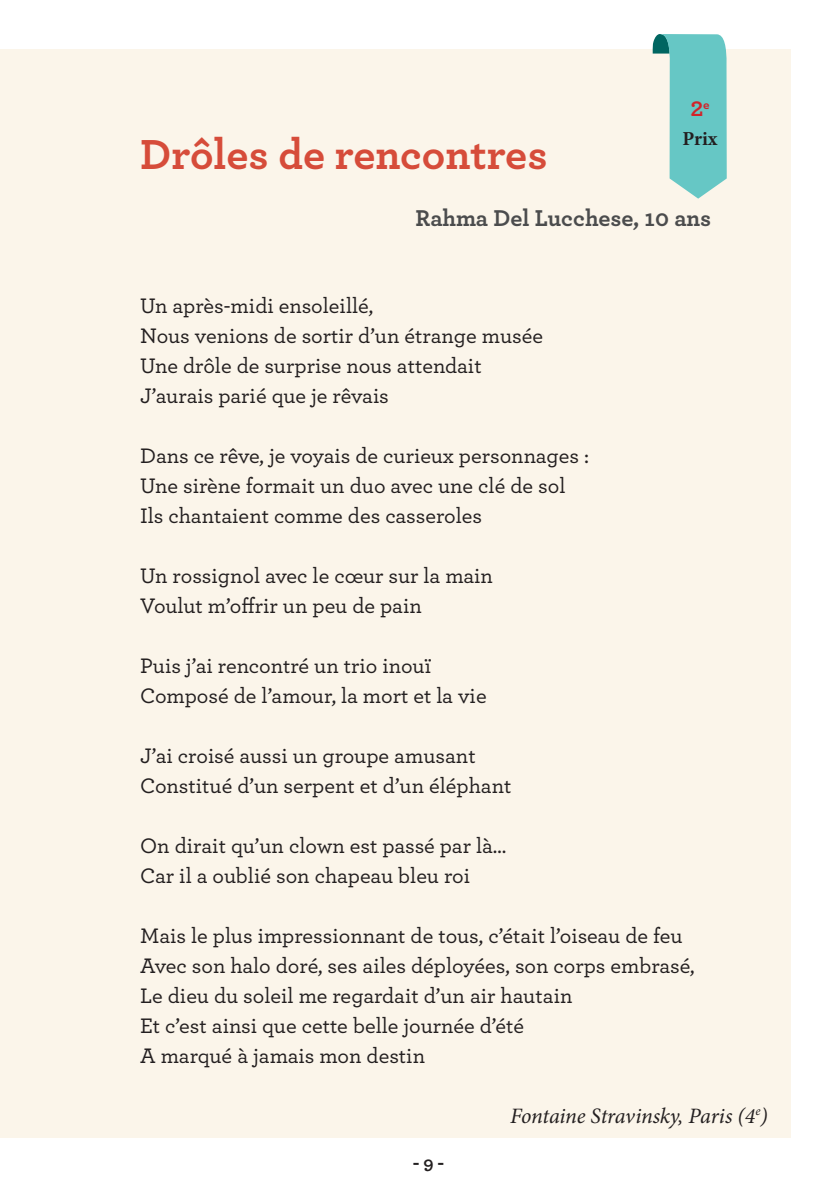
<style>
.page{position:relative;width:840px;height:1191px;background:#fff}
.page>*{position:absolute;margin:0;border:0;box-sizing:border-box;transform-origin:0 0}
.t1{font:700 44px "Archer";color:#d64c3a}
.t2{font:700 24px "Archer";color:#4b4c4d}
.t3{font:500 22px "Archer";color:#231f20}
.t4{font:italic 22px "Minion Pro";letter-spacing:-.015em;color:#231f20}
.t5{font:700 22px "Archer";color:#d1232a}
.t6{font:700 19.8px "Minion Pro";color:#231f20}
.t7{font:700 18px "Archer";color:#231f20}
</style>
<div class="page">
<div style="left:0;top:49px;width:790px;height:1089px;background:#fbf5ea"></div>
<svg style="left:652px;top:34px;width:74px;height:165px"></svg>
<p class="t5" style="left:690px;top:91px;width:21px">2<sup>e</sup></p>
<p class="t6" style="left:682px;top:125px;width:37px">Prix</p>
<p class="t1" style="left:140px;top:119px;width:408px">Drôles de rencontres</p>
<p class="t2" style="left:415px;top:199px;width:297px">Rahma Del Lucchese, 10 ans</p>
<p class="t3" style="left:140px;top:289px;width:234px">Un après-midi ensoleillé,</p>
<p class="t3" style="left:140px;top:319px;width:404px">Nous venions de sortir d’un étrange musée</p>
<p class="t3" style="left:140px;top:349px;width:343px">Une drôle de surprise nous attendait</p>
<p class="t3" style="left:140px;top:379px;width:250px">J’aurais parié que je rêvais</p>
<p class="t3" style="left:140px;top:439px;width:450px">Dans ce rêve, je voyais de curieux personnages :</p>
<p class="t3" style="left:140px;top:469px;width:426px">Une sirène formait un duo avec une clé de sol</p>
<p class="t3" style="left:140px;top:499px;width:343px">Ils chantaient comme des casseroles</p>
<p class="t3" style="left:140px;top:559px;width:354px">Un rossignol avec le cœur sur la main</p>
<p class="t3" style="left:140px;top:589px;width:283px">Voulut m’offrir un peu de pain</p>
<p class="t3" style="left:140px;top:649px;width:292px">Puis j’ai rencontré un trio inouï</p>
<p class="t3" style="left:140px;top:679px;width:348px">Composé de l’amour, la mort et la vie</p>
<p class="t3" style="left:140px;top:739px;width:337px">J’ai croisé aussi un groupe amusant</p>
<p class="t3" style="left:140px;top:769px;width:372px">Constitué d’un serpent et d’un éléphant</p>
<p class="t3" style="left:140px;top:829px;width:367px">On dirait qu’un clown est passé par là…</p>
<p class="t3" style="left:140px;top:859px;width:331px">Car il a oublié son chapeau bleu roi</p>
<p class="t3" style="left:140px;top:919px;width:543px">Mais le plus impressionnant de tous, c’était l’oiseau de feu</p>
<p class="t3" style="left:140px;top:949px;width:555px">Avec son halo doré, ses ailes déployées, son corps embrasé,</p>
<p class="t3" style="left:140px;top:979px;width:433px">Le dieu du soleil me regardait d’un air hautain</p>
<p class="t3" style="left:140px;top:1009px;width:385px">Et c’est ainsi que cette belle journée d’été</p>
<p class="t3" style="left:140px;top:1039px;width:286px">A marqué à jamais mon destin</p>
<p class="t7" style="left:412px;top:1148px;width:33px">- 9 -</p>
<p class="t4" style="left:510px;top:1100px;width:259px">Fontaine Stravinsky, Paris (4<sup>e</sup>)</p>
</div>
